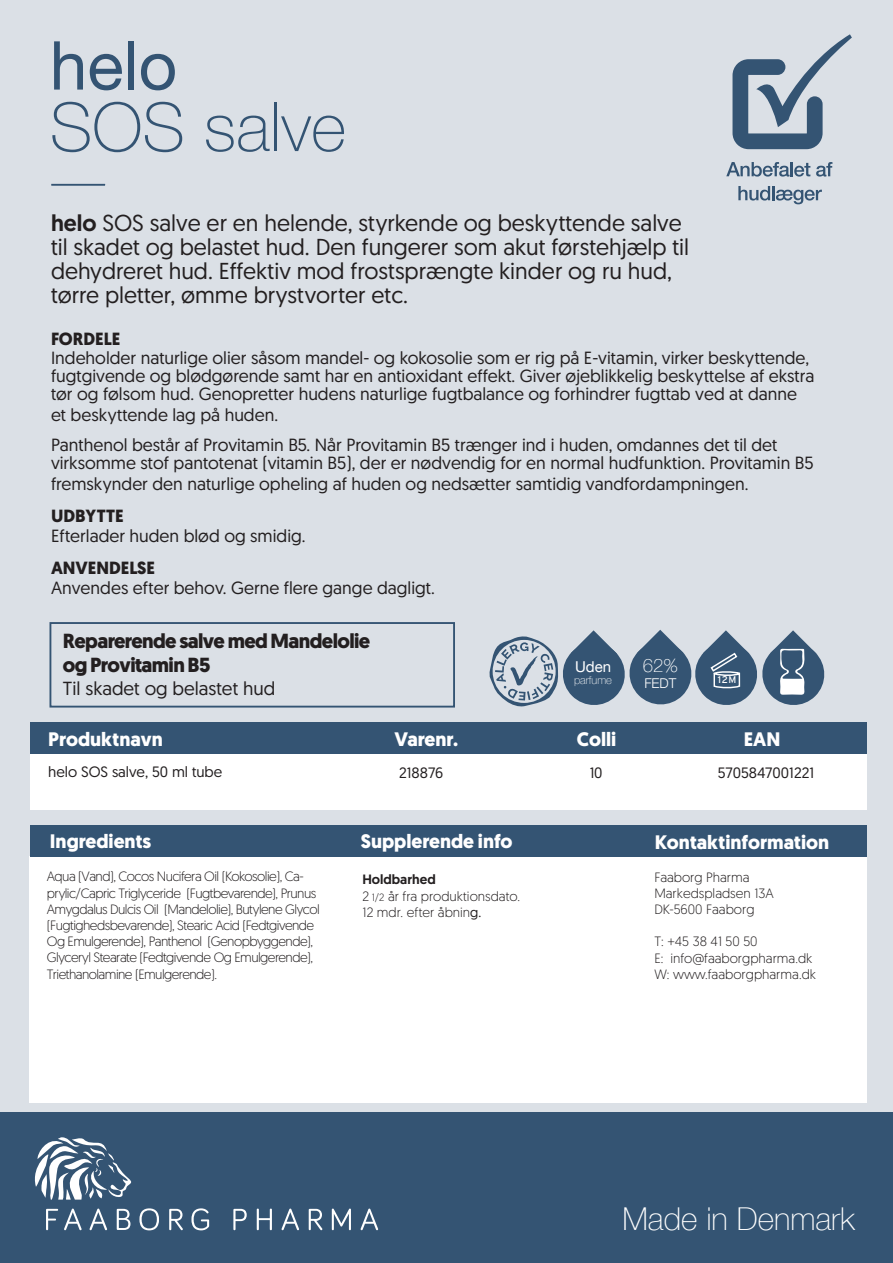
<style>
.page{position:relative;width:893px;height:1263px;background:#dbe0e6}
.page>*{position:absolute;margin:0;border:0;box-sizing:border-box;transform-origin:0 0}
.t1{font:100 67.5px "Helvetica Neue LT Com";color:#345473}
.t2{font:67.5px "Helvetica Neue LT Com";color:#345473}
.t3{font:100 31.5px "Helvetica Neue LT Com";color:#fff}
.t4{font:23.1px/24px "Geomanist";color:#231f20}
.t5{font:700 20.4px/24.5px "Geomanist";letter-spacing:-.03em;color:#231f20}
.t6{font:700 19.5px "Geomanist";color:#fff}
.t7{font:18.9px "Geomanist";color:#231f20}
.t8{font:100 18.6px "Helvetica Neue LT Com";color:#fff}
.t9{font:17.7px/18.1px "Geomanist";color:#231f20}
.t10{font:700 17.7px "Geomanist";color:#231f20}
.t11{font:15px "Geomanist";color:#231f20}
.t12{font:15px "Helvetica Neue LT Com";color:#fff}
.t13{font:300 13.5px/16.2px "Geomanist";letter-spacing:-.04em;color:#231f20}
.t14{font:300 13.5px/16.2px "Geomanist";color:#231f20}
.t15{font:300 13.5px "Helvetica Neue LT Com";color:#fff}
.t16{font:100 11.1px "Helvetica Neue LT Com";color:#fff}
.t17{font:9.75px "Interstate";color:#fff}
.s1{font-weight:500}
.s2{font-size:10.5px}
.s3{font-weight:400}
</style>
<div class="page">
<div style="left:30px;top:856px;width:837px;height:246px;background:#fff"></div>
<div style="left:30px;top:754px;width:837px;height:56px;background:#fff"></div>
<div style="left:30px;top:723px;width:837px;height:31px;background:#345473"></div>
<div style="left:30px;top:825px;width:837px;height:31px;background:#345473"></div>
<hr style="left:51px;top:184px;width:54px;height:2px;background:#345473">
<div style="left:0;top:1113px;width:893px;height:150px;background:#345473"></div>
<svg style="left:34px;top:1137px;width:97px;height:62px"></svg>
<svg style="left:46px;top:1209px;width:12px;height:21px"></svg>
<svg style="left:64px;top:1208px;width:18px;height:22px"></svg>
<svg style="left:90px;top:1208px;width:17px;height:22px"></svg>
<svg style="left:117px;top:1209px;width:13px;height:21px"></svg>
<svg style="left:139px;top:1208px;width:20px;height:22px"></svg>
<svg style="left:169px;top:1209px;width:14px;height:21px"></svg>
<svg style="left:191px;top:1208px;width:18px;height:22px"></svg>
<svg style="left:233px;top:1209px;width:14px;height:21px"></svg>
<svg style="left:257px;top:1208px;width:15px;height:22px"></svg>
<svg style="left:282px;top:1208px;width:17px;height:22px"></svg>
<svg style="left:309px;top:1209px;width:13px;height:21px"></svg>
<svg style="left:332px;top:1208px;width:19px;height:22px"></svg>
<svg style="left:361px;top:1208px;width:17px;height:22px"></svg>
<div style="left:50px;top:622px;width:405px;height:85px;border:2px solid #345473"></div>
<svg style="left:732px;top:34px;width:120px;height:115px"></svg>
<svg style="left:726px;top:162px;width:84px;height:15px"></svg>
<svg style="left:816px;top:162px;width:16px;height:15px"></svg>
<svg style="left:738px;top:186px;width:84px;height:18px"></svg>
<svg style="left:489px;top:630px;width:336px;height:77px"></svg>
<h1 class="t2" style="left:50px;top:24px;width:129px">helo</h1>
<h1 class="t1" style="left:50px;top:87px;width:298px">SOS salve</h1>
<h3 class="t4" style="left:51px;top:210px;width:640px"><span class="s1">helo</span> SOS salve er en helende, styrkende og beskyttende salve til skadet og belastet hud. Den fungerer som akut førstehjælp til dehydreret hud. Effektiv mod frostsprængte kinder og ru hud, tørre pletter, ømme brystvorter etc.</h3>
<p class="t10" style="left:51px;top:327px;width:71px">FORDELE</p>
<p class="t9" style="left:51px;top:348px;width:765px">Indeholder naturlige olier såsom mandel- og kokosolie som er rig på E-vitamin, virker beskyttende, fugtgivende og blødgørende samt har en antioxidant effekt. Giver øjeblikkelig beskyttelse af ekstra tør og følsom hud. Genopretter hudens naturlige fugtbalance og forhindrer fugttab ved at danne</p>
<p class="t9" style="left:51px;top:400px;width:728px;line-height:29.4px">et beskyttende lag på huden.<br>Panthenol består af Provitamin B5. Når Provitamin B5 trænger ind i huden, omdannes det til det</p>
<p class="t9" style="left:51px;top:451px;width:764px;line-height:21.1px">virksomme stof pantotenat (vitamin B5), der er nødvendig for en normal hudfunktion. Provitamin B5 fremskynder den naturlige opheling af huden og nedsætter samtidig vandfordampningen.</p>
<p class="t10" style="left:51px;top:504px;width:74px">UDBYTTE</p>
<p class="t9" style="left:51px;top:526px;width:256px">Efterlader huden blød og smidig.</p>
<p class="t10" style="left:51px;top:556px;width:106px">ANVENDELSE</p>
<p class="t9" style="left:51px;top:578px;width:385px">Anvendes efter behov. Gerne flere gange dagligt.</p>
<p class="t5" style="left:63px;top:629px;width:309px">Reparerende salve med Mandelolie og Provitamin B5</p>
<p class="t7" style="left:63px;top:676px;width:214px">Til skadet og belastet hud</p>
<p class="t6" style="left:48px;top:726px;width:116px">Produktnavn</p>
<p class="t11" style="left:48px;top:762px;width:175px">helo SOS salve, 50 ml tube</p>
<p class="t12" style="left:575px;top:658px;width:38px">Uden</p>
<p class="t8" style="left:643px;top:654px;width:37px">62%</p>
<p class="t16" style="left:574px;top:674px;width:39px">parfume</p>
<p class="t17" style="left:718px;top:674px;width:20px">12M</p>
<p class="t15" style="left:644px;top:675px;width:34px">FEDT</p>
<p class="t6" style="left:394px;top:726px;width:65px">Varenr.</p>
<p class="t6" style="left:577px;top:726px;width:41px">Colli</p>
<p class="t6" style="left:744px;top:726px;width:38px">EAN</p>
<p class="t11" style="left:399px;top:763px;width:46px">218876</p>
<p class="t11" style="left:590px;top:763px;width:14px">10</p>
<p class="t11" style="left:718px;top:763px;width:98px">5705847001221</p>
<p class="t6" style="left:50px;top:828px;width:103px">Ingredients</p>
<p class="t6" style="left:361px;top:828px;width:153px">Supplerende info</p>
<p class="t6" style="left:655px;top:829px;width:176px">Kontaktinformation</p>
<p class="t14" style="left:654px;top:868px;width:121px">Faaborg Pharma<br>Markedspladsen 13A<br>DK-5600 Faaborg</p>
<p class="t14" style="left:654px;top:933px;width:163px">T: +45 38 41 50 50<br>E: info@faaborgpharma.dk<br>W: www.faaborgpharma.dk</p>
<p class="t13" style="left:47px;top:868px;width:274px">Aqua (Vand), Cocos Nucifera Oil (Kokosolie), Ca&shy;prylic/Capric Triglyceride (Fugtbevarende), Prunus Amygdalus Dulcis Oil (Mandelolie), Butylene Glycol (Fugtighedsbevarende), Stearic Acid (Fedtgivende Og Emulgerende), Panthenol (Genopbyggende), Glyceryl Stearate (Fedtgivende Og Emulgerende), Triethanolamine (Emulgerende).</p>
<p class="t14" style="left:362px;top:871px;width:159px"><span class="s1">Holdbarhed<br></span>2 <span class="s2">1/2</span> år fra produktionsdato.<br>12 mdr. efter åbnin<span class="s3">g.</span></p>
<h2 class="t3" style="left:622px;top:1200px;width:234px">Made in Denmark</h2>
</div>
